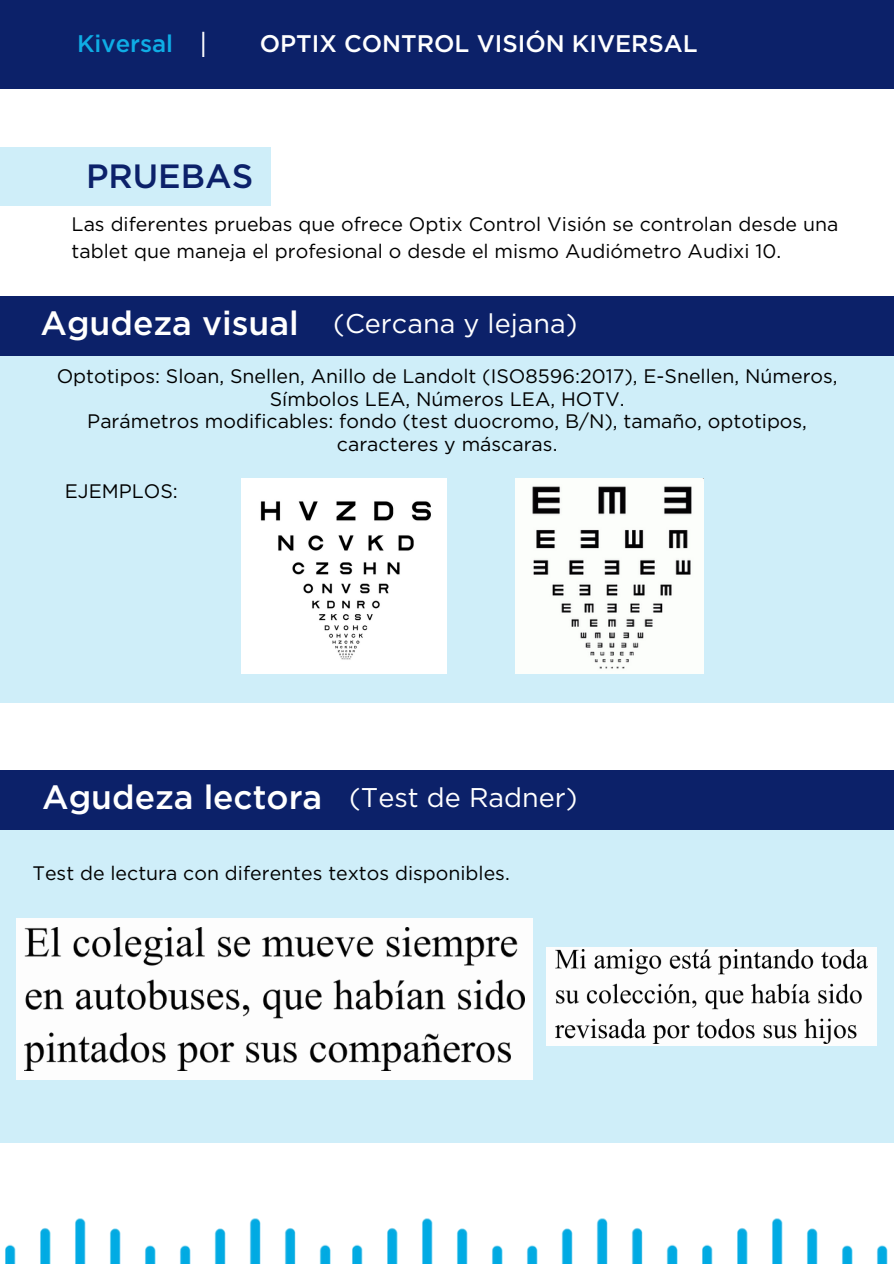
<style>
.page{position:relative;width:894px;height:1264px;background:#fff}
.page>*{position:absolute;margin:0;border:0;box-sizing:border-box;transform-origin:0 0}
.t1{font:300 36px "Gotham";color:#fff}
.t2{font:500 33.6px "Gotham";color:#fff}
.t3{font:500 33.6px "Gotham";color:#0c216a}
.t4{font:27px "Gotham";color:#fff}
.t5{font:500 24px "Gotham";color:#fff}
.t6{font:500 24px "Gotham";color:#0fade5}
.t7{font:19.5px/22.5px "Gotham";color:#000;text-align:center}
</style>
<div class="page">
<img style="left:737px;top:1218px;width:151px;height:45px">
<img style="left:387px;top:1218px;width:326px;height:45px">
<img style="left:5px;top:1218px;width:358px;height:45px">
<div style="left:0;top:0;width:893px;height:89px;background:#0c2169"></div>
<div style="left:0;top:147px;width:270px;height:58px;background:#cfeef9"></div>
<div style="left:0;top:310px;width:893px;height:393px;background:#cfeef9"></div>
<div style="left:0;top:296px;width:893px;height:60px;background:#0c2169"></div>
<div style="left:0;top:770px;width:893px;height:372px;background:#cfeef9"></div>
<div style="left:16px;top:918px;width:516px;height:161px;background:#fdfdfd"></div>
<img style="left:24px;top:927px;width:500px;height:143px">
<div style="left:546px;top:947px;width:329px;height:98px;background:#fdfdfd"></div>
<img style="left:555px;top:949px;width:311px;height:94px">
<div style="left:0;top:770px;width:893px;height:59px;background:#0c2169"></div>
<img style="left:242px;top:479px;width:204px;height:194px">
<img style="left:515px;top:479px;width:188px;height:194px">
<p class="t6" style="left:77px;top:32px;width:97px">Kiversal</p>
<p class="t1" style="left:198px;top:28px;width:11px">I</p>
<p class="t5" style="left:259px;top:32px;width:439px">OPTIX CONTROL VISIÓN KIVERSAL</p>
<p class="t3" style="left:86px;top:161px;width:169px">PRUEBAS</p>
<p class="t7" style="left:72px;top:211px;width:768px;line-height:27px;text-align:left">Las diferentes pruebas que ofrece Optix Control Visión se controlan desde una tablet que maneja el profesional o desde el mismo Audiómetro Audixi 10.</p>
<p class="t2" style="left:40px;top:308px;width:260px">Agudeza visual</p>
<p class="t4" style="left:333px;top:311px;width:246px">(Cercana y lejana)</p>
<p class="t7" style="left:57px;top:366px;width:782px">Optotipos: Sloan, Snellen, Anillo de Landolt (ISO8596:2017), E-Snellen, Números,<br>Símbolos LEA, Números LEA, HOTV.</p>
<p class="t7" style="left:87px;top:411px;width:721px">Parámetros modificables: fondo (test duocromo, B/N), tamaño, optotipos, caracteres y máscaras.</p>
<p class="t7" style="left:65px;top:481px;width:115px">EJEMPLOS:</p>
<p class="t2" style="left:42px;top:782px;width:282px">Agudeza lectora</p>
<p class="t4" style="left:349px;top:785px;width:230px">(Test de Radner)</p>
<p class="t7" style="left:32px;top:862px;width:478px">Test de lectura con diferentes textos disponibles.</p>
</div>
